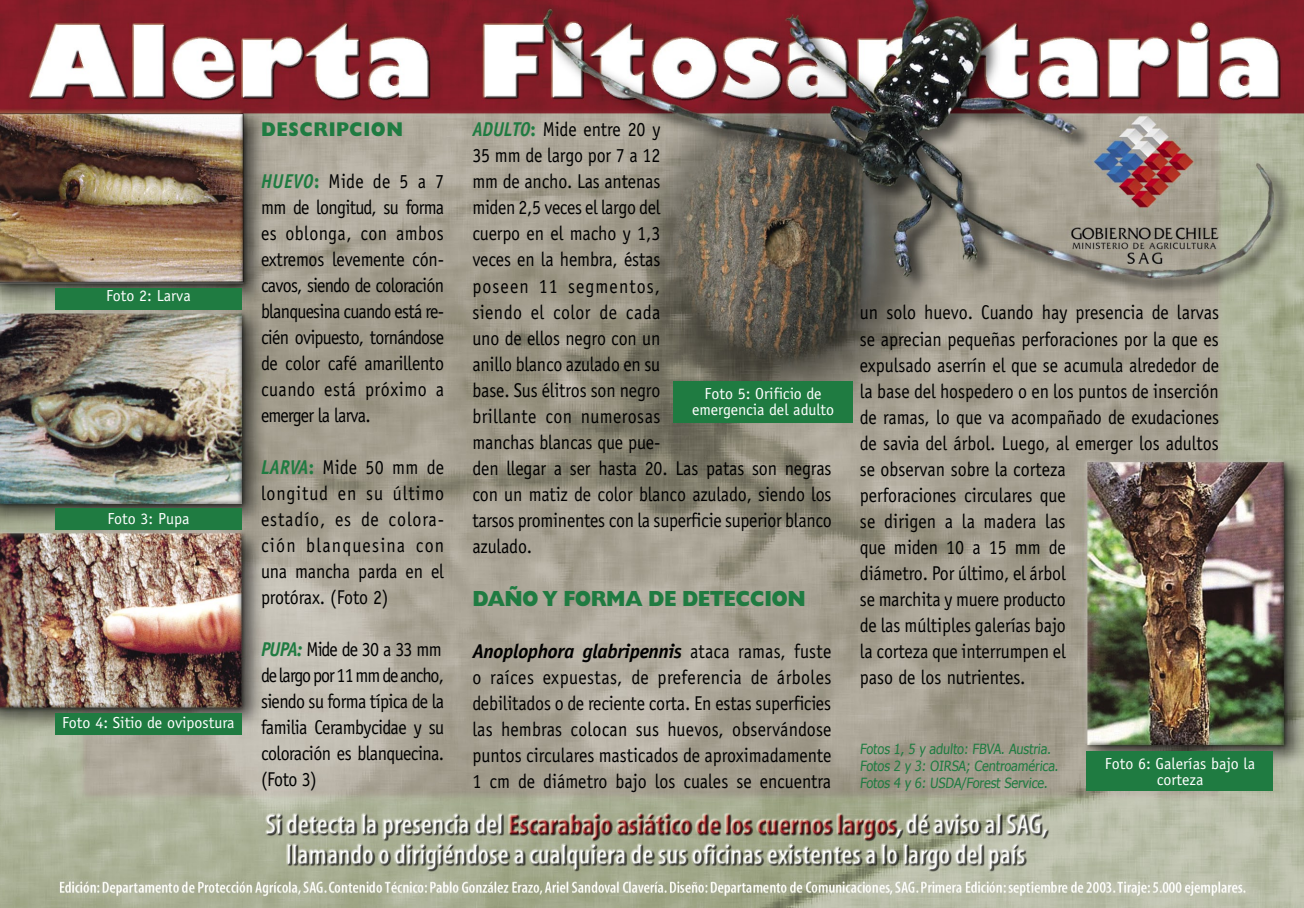
<style>
.page{position:relative;width:1304px;height:908px;background:#fff}
.page>*{position:absolute;margin:0;border:0;box-sizing:border-box;transform-origin:0 0}
.t1{font:800 22px "Gill Sans";letter-spacing:-.03em;color:#1f7b41;scale:.9 1}
.t2{font:20px/26px "Officina Sans";letter-spacing:-.01em;color:#000;text-align:justify;scale:.9 1}
.t3{font:20px/26px "Officina Sans";letter-spacing:-.03em;color:#000;scale:.9 1}
.t4{font:800 20px "Gill Sans";letter-spacing:.03em;color:#1f7b41;scale:.9 1}
.t5{font:16px/16px "Officina Sans";color:#fff;text-align:center}
.t6{font:14px/16.8px "Tahoma";color:#1f7b41;scale:.9 1}
.s1{font-weight:700;font-style:italic;color:#1f7b41}
.s2{font-weight:700;color:#1f7b41}
.s3{font-weight:700;font-style:italic}
</style>
<div class="page">
<img style="left:0;top:0;width:1304px;height:907px">
<div style="left:55px;top:508px;width:187px;height:22px;background:#1f7b41"></div>
<div style="left:55px;top:712px;width:187px;height:22px;background:#1f7b41"></div>
<div style="left:55px;top:288px;width:187px;height:22px;background:#1f7b41"></div>
<div style="left:1086px;top:751px;width:187px;height:39px;background:#1f7b41"></div>
<div style="left:673px;top:381px;width:180px;height:42px;background:#1f7b41"></div>
<p class="t5" style="left:106px;top:288px;width:86px">Foto 2: Larva</p>
<p class="t5" style="left:107px;top:510px;width:84px">Foto 3: Pupa</p>
<p class="t5" style="left:62px;top:714px;width:174px">Foto 4: Sitio de ovipostura</p>
<p class="t4" style="left:261px;top:117px;width:159px">DESCRIPCION</p>
<p class="t2" style="left:261px;top:168px;width:205px"><span class="s1">HUEVO</span><span class="s2">:</span> Mide de 5 a 7 mm de longitud, su forma es oblonga, con ambos extremos levemente cón&shy;cavos, siendo de coloración blanquesina cuando está re&shy;cién ovipuesto, tornándose de color café amarillento cuando está próximo a emerger la larva.</p>
<p class="t2" style="left:261px;top:454px;width:205px"><span class="s1">LARVA</span><span class="s2">:</span> Mide 50 mm de longitud en su último estadío, es de colora&shy;ción blanquesina con una mancha parda en el protórax. (Foto 2)</p>
<p class="t3" style="left:261px;top:636px;width:205px"><span class="s1">PUPA:</span> Mide de 30 a 33 mm de largo por 11 mm de ancho, siendo su forma típica de la familia Cerambycidae y su coloración es blanquecina. (Foto 3)</p>
<p class="t2" style="left:472px;top:116px;width:401px;text-align:left"><span class="s1">ADULTO</span><span class="s2">:</span> Mide entre 20 y<br>35 mm de largo por 7 a 12<br>mm de ancho. Las antenas<br>miden 2,5 veces el largo del<br>cuerpo en el macho y 1,3<br>veces en la hembra, éstas<br>poseen 11 segmentos,<br>siendo el color de cada<br>uno de ellos negro con un<br>anillo blanco azulado en su<br>base. Sus élitros son negro<br>brillante con numerosas<br>manchas blancas que pue-<br>den llegar a ser hasta 20. Las patas son negras con un matiz de color blanco azulado, siendo los tarsos prominentes con la superficie superior blanco azulado.</p>
<p class="t1" style="left:472px;top:585px;width:372px">DAÑO Y FORMA DE DETECCION</p>
<p class="t2" style="left:472px;top:638px;width:401px"><span class="s3">Anoplophora glabripennis</span> ataca ramas, fuste o raíces expuestas, de preferencia de árboles debilitados o de reciente corta. En estas superficies las hembras colocan sus huevos, observándose puntos circulares masticados de aproximadamente 1 cm de diámetro bajo los cuales se encuentra</p>
<p class="t5" style="left:692px;top:385px;width:143px">Foto 5: Orificio de emergencia del adulto</p>
<p class="t2" style="left:860px;top:299px;width:401px;text-align:left">un solo huevo. Cuando hay presencia de larvas se aprecian pequeñas perforaciones por la que es expulsado aserrín el que se acumula alrededor de la base del hospedero o en los puntos de inserción de ramas, lo que va acompañado de exudaciones de savia del árbol. Luego, al emerger los adultos se observan sobre la corteza<br>perforaciones circulares que<br>se dirigen a la madera las<br>que miden 10 a 15 mm de<br>diámetro. Por último, el árbol<br>se marchita y muere producto<br>de las múltiples galerías bajo<br>la corteza que interrumpen el<br>paso de los nutrientes.</p>
<p class="t6" style="left:860px;top:739px;width:224px">Fotos 1, 5 y adulto: FBVA. Austria.<br>Fotos 2 y 3: OIRSA; Centroamérica.<br>Fotos 4 y 6: USDA/Forest Service.</p>
<p class="t5" style="left:1105px;top:755px;width:152px">Foto 6: Galerías bajo la corteza</p>
</div>
